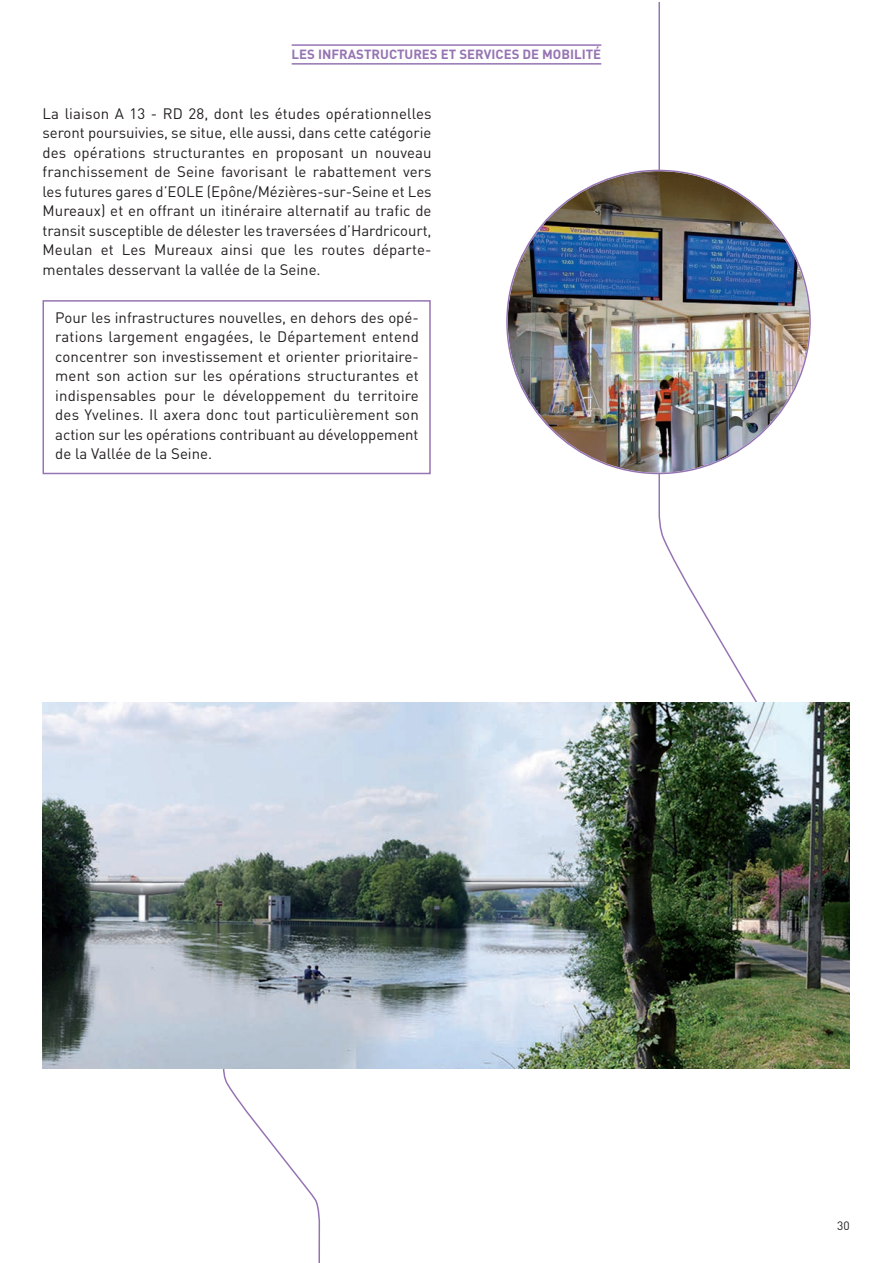
<style>
.page{position:relative;width:893px;height:1263px;background:#fff}
.page>*{position:absolute;margin:0;border:0;box-sizing:border-box;transform-origin:0 0}
.t1{font:15px/19.5px "DIN";color:#231f20;text-align:justify}
.t2{font:700 13.2px "DIN";color:#9674b3}
.t3{font:12px "DIN";color:#231f20}
</style>
<div class="page">
<hr style="left:292px;top:44px;width:309px;height:2px;background:#9674b3">
<hr style="left:292px;top:63px;width:309px;height:2px;background:#9674b3">
<div style="left:43px;top:300px;width:388px;height:174px;border:2px solid #9674b3"></div>
<svg style="left:658px;top:2px;width:99px;height:700px"></svg>
<svg style="left:222px;top:44px;width:99px;height:1219px"></svg>
<img style="left:43px;top:702px;width:807px;height:367px">
<img style="left:506px;top:170px;width:305px;height:304px">
<p class="t2" style="left:292px;top:47px;width:311px">LES INFRASTRUCTURES ET SERVICES DE MOBILITÉ</p>
<p class="t1" style="left:43px;top:104px;width:391px">La liaison A 13 - RD 28, dont les études opérationnelles seront poursuivies, se situe, elle aussi, dans cette catégorie des opérations structurantes en proposant un nouveau franchissement de Seine favorisant le rabattement vers les futures gares d’EOLE (Epône/Mézières-sur-Seine et Les Mureaux) et en offrant un itinéraire alternatif au trafic de transit susceptible de délester les traversées d’Hardricourt, Meulan et Les Mureaux ainsi que les routes départe&shy;mentales desservant la vallée de la Seine.</p>
<p class="t1" style="left:55px;top:308px;width:365px">Pour les infrastructures nouvelles, en dehors des opé&shy;rations largement engagées, le Département entend concentrer son investissement et orienter prioritaire&shy;ment son action sur les opérations structurantes et indispensables pour le développement du territoire des Yvelines. Il axera donc tout particulièrement son action sur les opérations contribuant au développement de la Vallée de la Seine.</p>
<p class="t3" style="left:837px;top:1218px;width:14px">30</p>
</div>
